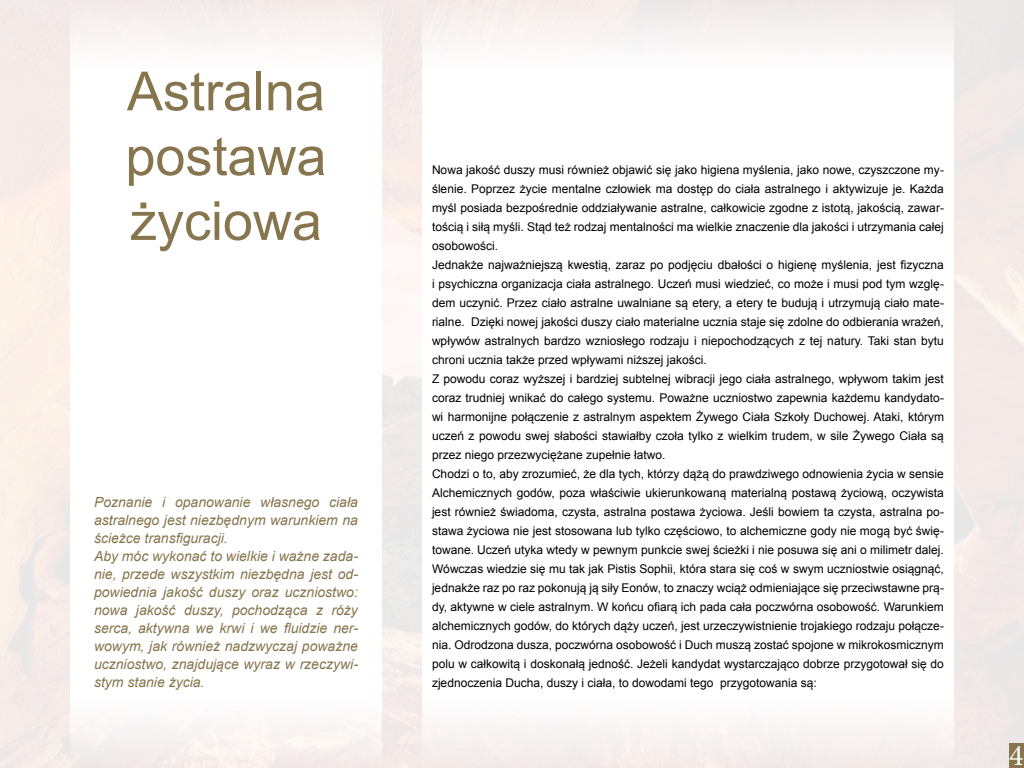
<style>
.page{position:relative;width:1024px;height:768px;background:#fff}
.page>*{position:absolute;margin:0;border:0;box-sizing:border-box;transform-origin:0 0}
.t1{font:54px/64.8px "Arial";color:#86754d;text-align:justify}
.t2{font:30px "Minion Pro";color:#fff}
.t3{font:italic 14px/18px "Arial";color:#86754d;text-align:justify}
.t4{font:12px/19px "Arial";color:#000;text-align:justify}
</style>
<div class="page">
<div style="left:1009px;top:743px;width:15px;height:25px;background:#86754d"></div>
<div style="left:70px;top:0;width:312px;height:70px;background:#f9f4f3"></div>
<div style="left:422px;top:0;width:532px;height:70px;background:#f8f4f3"></div>
<div style="left:70px;top:698px;width:312px;height:70px;background:#faf6f4"></div>
<div style="left:422px;top:698px;width:532px;height:70px;background:#f9f4f3"></div>
<p class="t1" style="left:125px;top:60px;width:203px">Astralna postawa życiowa</p>
<p class="t3" style="left:94px;top:493px;width:265px">Poznanie i opanowanie własnego ciała astralnego jest niezbędnym warunkiem na ścieżce transfiguracji.</p>
<p class="t3" style="left:94px;top:547px;width:266px">Aby móc wykonać to wielkie i ważne zada&shy;nie, przede wszystkim niezbędna jest od&shy;powiednia jakość duszy oraz uczniostwo: nowa jakość duszy, pochodząca z róży serca, aktywna we krwi i we fluidzie ner&shy;wowym, jak również nadzwyczaj poważne uczniostwo, znajdujące wyraz w rzeczywi&shy;stym stanie życia.</p>
<p class="t4" style="left:432px;top:160px;width:513px">Nowa jakość duszy musi również objawić się jako higiena myślenia, jako nowe, czyszczone my&shy;ślenie. Poprzez życie mentalne człowiek ma dostęp do ciała astralnego i aktywizuje je. Każda myśl posiada bezpośrednie oddziaływanie astralne, całkowicie zgodne z istotą, jakością, zawar&shy;tością i siłą myśli. Stąd też rodzaj mentalności ma wielkie znaczenie dla jakości i utrzymania całej osobowości.</p>
<p class="t4" style="left:432px;top:255px;width:513px">Jednakże najważniejszą kwestią, zaraz po podjęciu dbałości o higienę myślenia, jest fizyczna i psychiczna organizacja ciała astralnego. Uczeń musi wiedzieć, co może i musi pod tym wzglę&shy;dem uczynić. Przez ciało astralne uwalniane są etery, a etery te budują i utrzymują ciało mate&shy;rialne. Dzięki nowej jakości duszy ciało materialne ucznia staje się zdolne do odbierania wrażeń, wpływów astralnych bardzo wzniosłego rodzaju i niepochodzących z tej natury. Taki stan bytu chroni ucznia także przed wpływami niższej jakości.</p>
<p class="t4" style="left:432px;top:369px;width:514px">Z powodu coraz wyższej i bardziej subtelnej wibracji jego ciała astralnego, wpływom takim jest coraz trudniej wnikać do całego systemu. Poważne uczniostwo zapewnia każdemu kandydato&shy;wi harmonijne połączenie z astralnym aspektem Żywego Ciała Szkoły Duchowej. Ataki, którym uczeń z powodu swej słabości stawiałby czoła tylko z wielkim trudem, w sile Żywego Ciała są przez niego przezwyciężane zupełnie łatwo.</p>
<p class="t4" style="left:432px;top:464px;width:513px">Chodzi o to, aby zrozumieć, że dla tych, którzy dążą do prawdziwego odnowienia życia w sensie Alchemicznych godów, poza właściwie ukierunkowaną materialną postawą życiową, oczywista jest również świadoma, czysta, astralna postawa życiowa. Jeśli bowiem ta czysta, astralna po&shy;stawa życiowa nie jest stosowana lub tylko częściowo, to alchemiczne gody nie mogą być świę&shy;towane. Uczeń utyka wtedy w pewnym punkcie swej ścieżki i nie posuwa się ani o milimetr dalej.<br>Wówczas wiedzie się mu tak jak Pistis Sophii, która stara się coś w swym uczniostwie osiągnąć, jednakże raz po raz pokonują ją siły Eonów, to znaczy wciąż odmieniające się przeciwstawne prą&shy;dy, aktywne w ciele astralnym. W końcu ofiarą ich pada cała poczwórna osobowość. Warunkiem alchemicznych godów, do których dąży uczeń, jest urzeczywistnienie trojakiego rodzaju połącze&shy;nia. Odrodzona dusza, poczwórna osobowość i Duch muszą zostać spojone w mikrokosmicznym polu w całkowitą i doskonałą jedność. Jeżeli kandydat wystarczająco dobrze przygotował się do zjednoczenia Ducha, duszy i ciała, to dowodami tego przygotowania są:</p>
<p class="t2" style="left:1009px;top:735px;width:16px">4</p>
</div>
